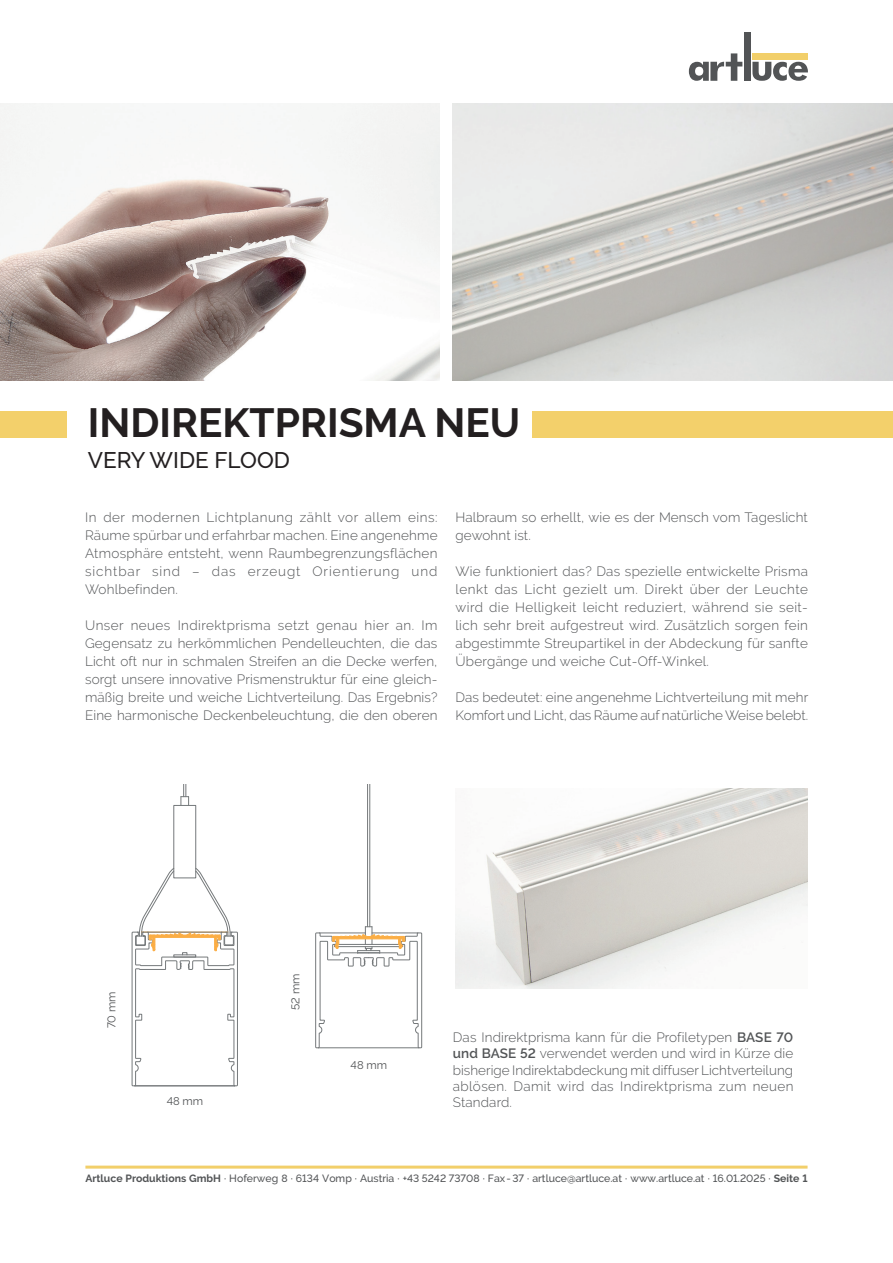
<style>
.page{position:relative;width:893px;height:1263px;background:#fff}
.page>*{position:absolute;margin:0;border:0;box-sizing:border-box;transform-origin:0 0}
.t1{font:700 40.65px "Raleway";color:#231f20}
.t2{font:500 22.5px "Raleway";color:#231f20}
.t3{font:300 13.5px/18px "Raleway";letter-spacing:.01em;color:#525456;text-align:justify}
.t4{font:11.25px "Raleway";color:#525456}
.t5{font:500 10.5px "Raleway";color:#525456}
.s1{font-weight:600}
.s2{font-weight:700}
</style>
<div class="page">
<hr style="left:85px;top:1165px;width:722px;height:3px;background:#f2cf6a">
<div style="left:0;top:411px;width:67px;height:26px;background:#f3d06b"></div>
<div style="left:532px;top:411px;width:361px;height:26px;background:#f3d06b"></div>
<svg style="left:181px;top:784px;width:8px;height:21px"></svg>
<div style="left:174px;top:805px;width:22px;height:73px;border:1px solid #75797b"></div>
<svg style="left:132px;top:868px;width:106px;height:218px"></svg>
<hr style="left:370px;top:784px;width:1px;height:143px;background:#75797b">
<hr style="left:367px;top:784px;width:1px;height:143px;background:#75797b">
<svg style="left:315px;top:926px;width:107px;height:122px"></svg>
<svg style="left:689px;top:53px;width:53px;height:28px"></svg>
<div style="left:744px;top:32px;width:7px;height:49px;background:#525456"></div>
<svg style="left:752px;top:62px;width:56px;height:19px"></svg>
<div style="left:752px;top:53px;width:56px;height:7px;background:#f2cf6a"></div>
<img style="left:0;top:103px;width:440px;height:278px">
<img style="left:453px;top:103px;width:440px;height:278px">
<img style="left:455px;top:789px;width:352px;height:200px">
<h1 class="t1" style="left:88px;top:400px;width:434px">INDIREKTPRISMA NEU</h1>
<h2 class="t2" style="left:88px;top:447px;width:204px">VERY WIDE FLOOD</h2>
<p class="t3" style="left:85px;top:508px;width:354px">In der modernen Lichtplanung zählt vor allem eins:<br>Räume spürbar und erfahrbar machen. Eine angenehme Atmosphäre entsteht, wenn Raumbegrenzungsflächen sichtbar sind – das erzeugt Orientierung und Wohlbefinden.</p>
<p class="t3" style="left:85px;top:616px;width:354px">Unser neues Indirektprisma setzt genau hier an. Im Gegensatz zu herkömmlichen Pendelleuchten, die das Licht oft nur in schmalen Streifen an die Decke werfen, sorgt unsere innovative Prismenstruktur für eine gleich&shy;mäßig breite und weiche Lichtverteilung. Das Ergebnis?<br>Eine harmonische Deckenbeleuchtung, die den oberen</p>
<p class="t3" style="left:455px;top:508px;width:354px">Halbraum so erhellt, wie es der Mensch vom Tageslicht gewohnt ist.</p>
<p class="t3" style="left:455px;top:562px;width:354px">Wie funktioniert das? Das spezielle entwickelte Prisma lenkt das Licht gezielt um. Direkt über der Leuchte wird die Helligkeit leicht reduziert, während sie seit&shy;lich sehr breit aufgestreut wird. Zusätzlich sorgen fein abgestimmte Streupartikel in der Abdeckung für sanfte Übergänge und weiche Cut-Off-Winkel.</p>
<p class="t3" style="left:455px;top:688px;width:354px">Das bedeutet: eine angenehme Lichtverteilung mit mehr<br>Komfort und Licht, das Räume auf natürliche Weise belebt.</p>
<p class="t4" style="left:105px;top:1028px;width:38px;rotate:-90deg">70 mm</p>
<p class="t4" style="left:167px;top:1094px;width:38px">48 mm</p>
<p class="t4" style="left:289px;top:1010px;width:38px;rotate:-90deg">52 mm</p>
<p class="t4" style="left:351px;top:1058px;width:38px">48 mm</p>
<p class="t3" style="left:453px;top:1029px;width:342px;line-height:16.2px">Das Indirektprisma kann für die Profiletypen <span class="s1">BASE 70 und BASE 52</span> verwendet werden und wird in Kürze die bisherige Indirektabdeckung mit diffuser Lichtverteilung ablösen. Damit wird das Indirektprisma zum neuen Standard.</p>
<p class="t5" style="left:85px;top:1172px;width:724px"><span class="s2">Artluce Produktions GmbH</span> · Hoferweg 8 · 6134 Vomp · Austria · +43 5242 73708 · Fax-37 · artluce@artluce.at · www.artluce.at · 16.01.2025 · <span class="s2">Seite 1</span></p>
</div>
